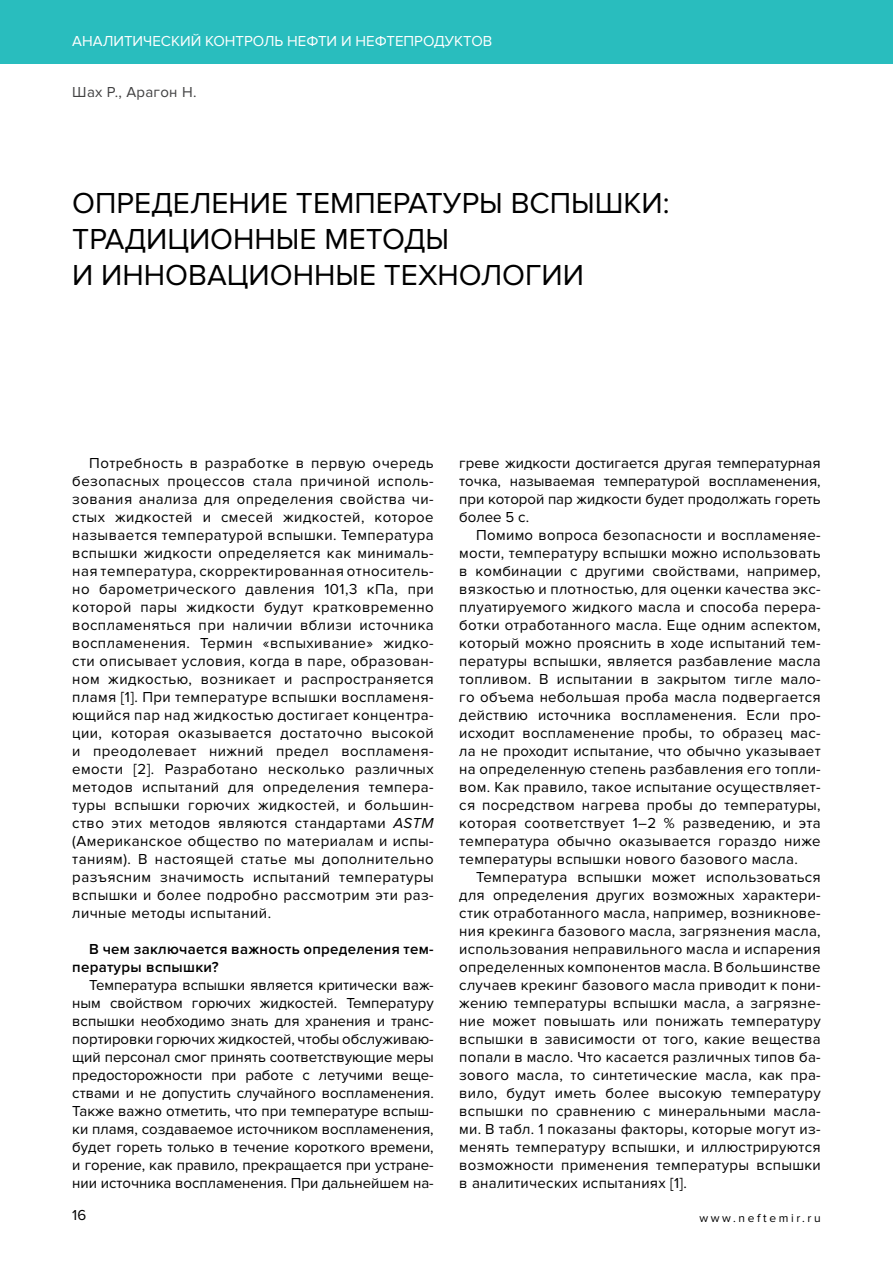
<style>
.page{position:relative;width:893px;height:1263px;background:#fff}
.page>*{position:absolute;margin:0;border:0;box-sizing:border-box;transform-origin:0 0}
.t1{font:30px/36px "Proxima Nova";color:#000}
.t2{font:15px/18px "Proxima Nova";letter-spacing:.02em;color:#000;text-align:justify}
.t3{font:600 15px/18px "Proxima Nova";letter-spacing:.02em;color:#000}
.t4{font:15px "Proxima Nova";color:#fff}
.t5{font:15px "Proxima Nova";letter-spacing:.02em;color:#414142}
.t6{font:12px "Proxima Nova";letter-spacing:.22em;color:#000}
.s1{font-style:italic}
</style>
<div class="page">
<div style="left:0;top:0;width:893px;height:64px;background:#29bdbe"></div>
<p class="t4" style="left:72px;top:32px;width:421px">Анал итический контрол ь нефти и нефтепродуктов</p>
<p class="t5" style="left:72px;top:83px;width:126px">Шах Р., Арагон Н .</p>
<h1 class="t1" style="left:72px;top:185px;width:599px">Определ ение температуры вспыш ки: традиционны е методы<br>и инновационные технологии</h1>
<p class="t2" style="left:72px;top:454px;width:363px;text-indent:17px">Потребность в разработке в первую очередь безопасных процессов стала причиной исполь&shy;зования анализа для определения свойства чи&shy;стых жидкостей и смесей жидкостей, которое называется температурой вспышки. Температура вспышки жидкости определяется как минималь&shy;ная температура, скорректированная относитель&shy;но барометрического давления 101,3 кПа, при которой пары жидкости будут кратковременно воспламеняться при наличии вблизи источника воспламенения. Термин «вспыхивание» жидко&shy;сти описывает условия, когда в паре, образован&shy;ном жидкостью, возникает и распространяется пламя [1]. П ри температуре вспышки воспламеня&shy;ющийся пар над жидкостью достигает концентра&shy;ции, которая оказывается достаточно высокой и преодолевает нижний предел воспламеня&shy;емости [2]. Разработано несколько различных методов испытаний для определения темпера&shy;туры вспышки горючих жидкостей, и большин&shy;ство этих методов являются стандартами <span class="s1">ASTM </span>(Американское общество по материалам и испы&shy;таниям). В настоящей статье мы дополнительно разъясним значимость испытаний температуры вспышки и более подробно рассмотрим эти раз&shy;личные методы испытаний.</p>
<p class="t3" style="left:72px;top:940px;width:363px;text-indent:17px">В чем заключается важность определения тем&shy;пературы вспышки?</p>
<p class="t2" style="left:72px;top:976px;width:363px;text-indent:17px">Температура вспышки является критически важ&shy;ным свойством горючих жидкостей. Температуру вспышки необходимо знать для хранения и транс&shy;портировки горючих жидкостей, чтобы обслуживаю&shy;щий персонал смог принять соответствующие меры предосторожности при работе с летучими веще&shy;ствами и не допустить случайного воспламенения.<br>Также важно отметить, что при температуре вспыш&shy;ки пламя, создаваемое источником воспламенения, будет гореть только в течение короткого времени, и горение, как правило, прекращается при устране&shy;нии источника воспламенения. П ри дальнейшем на-</p>
<p class="t2" style="left:459px;top:454px;width:363px">греве жидкости достигается другая температурная точка, называемая температурой воспламенения, при которой пар жидкости будет продолжать гореть более 5 с.</p>
<p class="t2" style="left:459px;top:526px;width:363px;text-indent:17px">Помимо вопроса безопасности и воспламеняе&shy;мости, температуру вспышки можно использовать в комбинации с другими свойствами, например, вязкостью и плотностью, для оценки качества экс&shy;плуатируемого жидкого масла и способа перера&shy;ботки отработанного масла. Еще одним аспектом, который можно прояснить в ходе испытаний тем&shy;пературы вспышки, является разбавление масла топливом. В испытании в закрытом тигле мало&shy;го объема небольшая проба масла подвергается действию источника воспламенения. Если про&shy;исходит воспламенение пробы, то образец мас&shy;ла не проходит испытание, что обычно указывает на определенную степень разбавления его топли&shy;вом. Как правило, такое испытание осуществляет&shy;ся посредством нагрева пробы до температуры, которая соответствует 1–2 % разведению, и эта температура обычно оказывается гораздо ниже температуры вспышки нового базового масла.</p>
<p class="t2" style="left:459px;top:868px;width:363px;text-indent:17px">Температура вспышки может использоваться для определения других возможных характери&shy;стик отработанного масла, например, возникнове&shy;ния крекинга базового масла, загрязнения масла, использования неправильного масла и испарения определенных компонентов масла. В большинстве случаев крекинг базового масла приводит к пони&shy;жению температуры вспышки масла, а загрязне&shy;ние может повышать или понижать температуру вспышки в зависимости от того, какие вещества попали в масло. Что касается различных типов ба&shy;зового масла, то синтетические масла, как пра&shy;вило, будут иметь более высокую температуру вспышки по сравнению с минеральными масла&shy;ми. В табл. 1 показаны факторы, которые могут из&shy;менять температуру вспышки, и иллюстрируются возможности применения температуры вспышки в аналитических испытаниях [1].</p>
<p class="t2" style="left:72px;top:1206px;width:15px">16</p>
<p class="t6" style="left:699px;top:1211px;width:123px">www.neftemir.ru</p>
</div>
